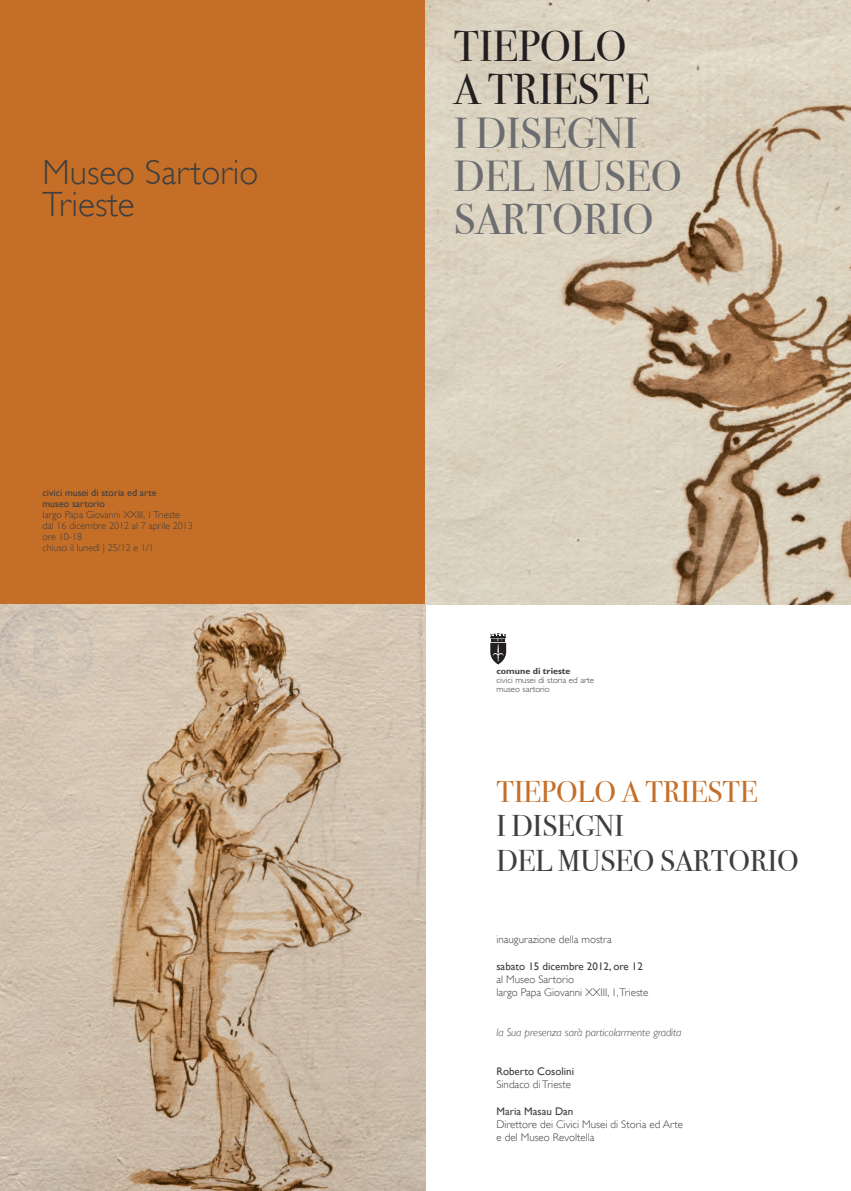
<style>
.page{position:relative;width:851px;height:1191px;background:#fff}
.page>*{position:absolute;margin:0;border:0;box-sizing:border-box;transform-origin:0 0}
.t1{font:43.2px/43.2px "Bodoni Svty Two OSITCTT Book";color:#6c6d70}
.t2{font:43.2px/43.2px "Bodoni Svty Two OSITCTT Book";color:#231f20}
.t3{font:300 35px/32px "Gill Sans";color:#3e3e3f}
.t4{font:30px/34px "Bodoni Svty Two OSITCTT Book";color:#3e3e3f}
.t5{font:30px "Bodoni Svty Two OSITCTT Book";color:#c46e28}
.t6{font:300 11px/13.2px "Gill Sans";color:#3e3e3f}
.t7{font:11px "Gill Sans";color:#3e3e3f}
.t8{font:italic 300 11px "Gill Sans";color:#3e3e3f}
.t9{font:300 10px/11px "Gill Sans";color:#3e3e3f}
.t10{font:10px/11px "Gill Sans";color:#3e3e3f}
.t11{font:9px/9px "Gill Sans Light Slov";color:#3e3e3f}
.t12{font:9px "Gill Sans Bold Slov";color:#3e3e3f}
</style>
<div class="page">
<div style="left:0;top:0;width:436px;height:604px;background:#c46e28"></div>
<img style="left:425px;top:0;width:425px;height:604px">
<img style="left:0;top:604px;width:425px;height:587px">
<svg style="left:490px;top:633px;width:16px;height:31px"></svg>
<h2 class="t3" style="left:43px;top:157px;width:217px">Museo Sartorio<br>Trieste</h2>
<p class="t10" style="left:43px;top:487px;width:115px">civici musei di storia ed arte museo sartorio</p>
<p class="t9" style="left:43px;top:509px;width:152px">largo Papa Giovanni XXIII, 1Trieste dal 16 dicembre 2012 al 7 aprile 2013 ore 10-18<br>chiuso il lunedì | 25/12 e 1/1</p>
<h1 class="t2" style="left:454px;top:25px;width:197px">TIEPOLO<br>A TRIESTE</h1>
<h1 class="t1" style="left:454px;top:111px;width:229px">I DISEGNI<br>DEL MUSEO<br>SARTORIO</h1>
<p class="t12" style="left:496px;top:666px;width:76px">comune di trieste</p>
<p class="t11" style="left:496px;top:676px;width:99px">civici musei di storia ed arte museo sartorio</p>
<h3 class="t5" style="left:496px;top:774px;width:263px">TIEPOLO A TRIESTE</h3>
<h3 class="t4" style="left:496px;top:809px;width:304px">I DISEGNI<br>DEL MUSEO SARTORIO</h3>
<p class="t6" style="left:496px;top:933px;width:117px">inaugurazione della mostra</p>
<p class="t7" style="left:496px;top:959px;width:148px">sabato 15 dicembre 2012, ore 12</p>
<p class="t6" style="left:496px;top:972px;width:154px">al Museo Sartorio<br>largo Papa Giovanni XXIII, 1,Trieste</p>
<p class="t8" style="left:496px;top:1025px;width:187px">la Sua presenza sarà particolarmente gradita</p>
<p class="t7" style="left:496px;top:1065px;width:79px">Roberto Cosolini</p>
<p class="t6" style="left:496px;top:1078px;width:76px">Sindaco diTrieste</p>
<p class="t7" style="left:496px;top:1104px;width:79px">Maria Masau Dan</p>
<p class="t6" style="left:496px;top:1117px;width:188px">Direttore dei Civici Musei di Storia ed Arte e del Museo Revoltella</p>
</div>
